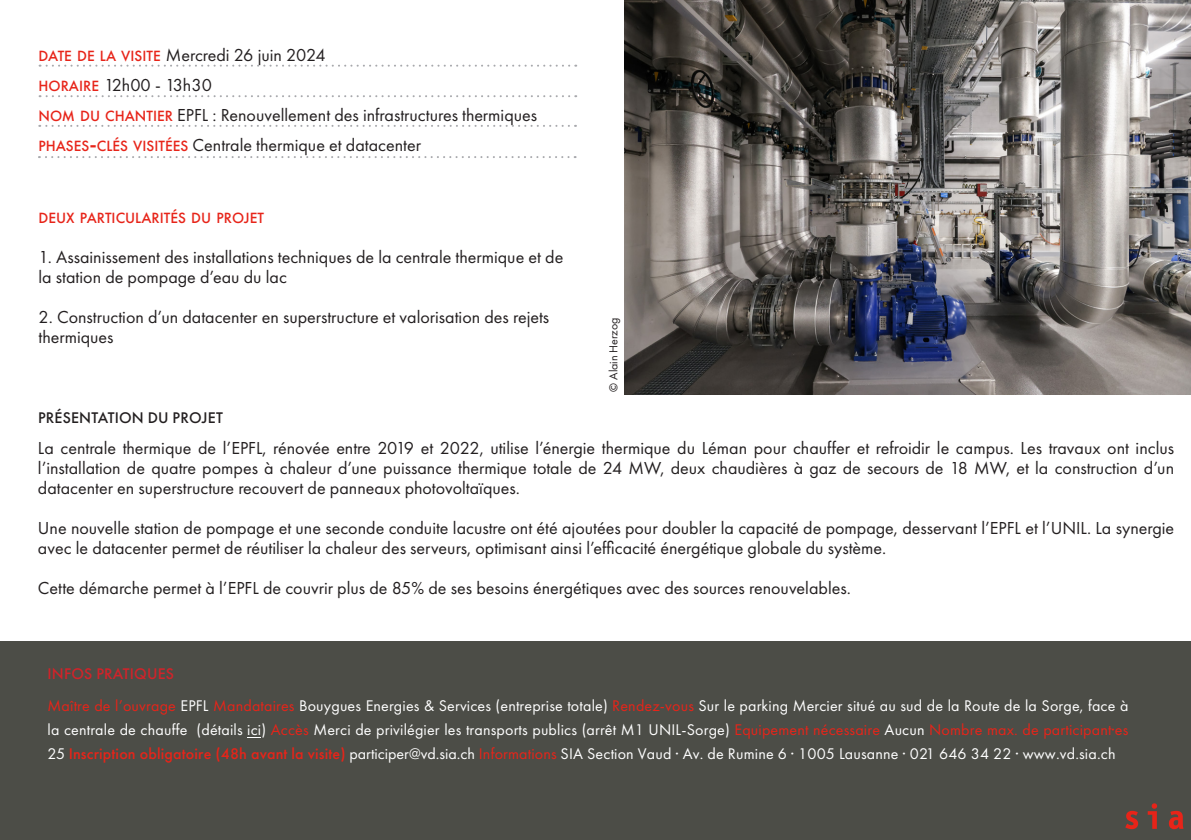
<style>
.page{position:relative;width:1191px;height:840px;background:#fff}
.page>*{position:absolute;margin:0;border:0;box-sizing:border-box;transform-origin:0 0}
.t1{font:18px/20px "Futura PT";color:#231f20}
.t2{font:16px/32px "Futura PT";letter-spacing:.01em;color:#fff}
.t3{font:500 16px "Futura PT";letter-spacing:.01em;color:#231f20}
.t4{font:500 15.4px "Futura PT";color:#e72419}
.t5{font:12px "Futura PT";color:#231f20}
.s1{font-weight:500;font-size:15.4px;color:#e72419}
.s2{font-weight:500;font-size:22px;color:#e72419}
.s3{font-weight:500;color:#d1232a}
.s4{color:#e72419}
.s5{font-weight:500;color:#e72419}
</style>
<div class="page">
<div style="left:0;top:641px;width:1191px;height:198px;background:#4c4d47"></div>
<svg style="left:40px;top:65px;width:529px;height:2px"></svg>
<svg style="left:40px;top:95px;width:529px;height:2px"></svg>
<svg style="left:39px;top:125px;width:530px;height:2px"></svg>
<svg style="left:39px;top:156px;width:529px;height:2px"></svg>
<svg style="left:1125px;top:803px;width:58px;height:25px"></svg>
<img style="left:625px;top:0;width:566px;height:394px">
<p class="t1" style="left:39px;top:44px;width:289px"><span class="s1">DATE DE LA VISITE</span> Mercredi 26 juin 2024</p>
<p class="t1" style="left:39px;top:74px;width:175px"><span class="s1">HORAIRE</span> 12h00 - 13h30</p>
<p class="t1" style="left:39px;top:104px;width:500px"><span class="s1">NOM DU CHANTIER</span> EPFL : Renouvellement des infrastructures thermiques</p>
<p class="t1" style="left:39px;top:134px;width:384px"><span class="s1">PHASES</span><span class="s2">-</span><span class="s1">CLÉS VISITÉES</span> Centrale thermique et datacenter</p>
<p class="t4" style="left:39px;top:208px;width:227px">DEUX PARTICULARITÉS DU PROJET</p>
<p class="t1" style="left:39px;top:246px;width:526px">1. Assainissement des installations techniques de la centrale thermique et de la station de pompage d’eau du lac</p>
<p class="t1" style="left:39px;top:306px;width:512px">2. Construction d’un datacenter en superstructure et valorisation des rejets thermiques</p>
<p class="t5" style="left:606px;top:391px;width:76px;rotate:-90deg">© Alain Herzog</p>
<p class="t3" style="left:38px;top:407px;width:186px">PRÉSENTATION DU PROJET</p>
<p class="t1" style="left:38px;top:437px;width:1137px;text-align:justify">La centrale thermique de l’EPFL, rénovée entre 2019 et 2022, utilise l’énergie thermique du Léman pour chauffer et refroidir le campus. Les travaux ont inclus l’installation de quatre pompes à chaleur d’une puissance thermique totale de 24 MW, deux chaudières à gaz de secours de 18 MW, et la construction d’un datacenter en superstructure recouvert de panneaux photovoltaïques.</p>
<p class="t1" style="left:38px;top:517px;width:1137px">Une nouvelle station de pompage et une seconde conduite lacustre ont été ajoutées pour doubler la capacité de pompage, desservant l’EPFL et l’UNIL. La synergie avec le datacenter permet de réutiliser la chaleur des serveurs, optimisant ainsi l’efficacité énergétique globale du système.</p>
<p class="t1" style="left:38px;top:577px;width:814px">Cette démarche permet à l’EPFL de couvrir plus de 85% de ses besoins énergétiques avec des sources renouvelables.</p>
<p class="t2" style="left:48px;top:657px;width:1082px"><span class="s3">INFOS PRATIQUES<br></span><span class="s4">Maître de l’ouvrage</span> EPFL <span class="s4">Mandataires</span> Bouygues Energies &amp; Services (entreprise totale) <span class="s4">Rendez-vous</span> Sur le parking Mercier situé au sud de la Route de la Sorge, face à</p>
<p class="t2" style="left:48px;top:717px;width:1082px;line-height:24px">la centrale de chauffe (détails ici) <span class="s4">Accès</span> Merci de privilégier les transports publics (arrêt M1 UNIL-Sorge) <span class="s4">Equipement nécessaire</span> Aucun <span class="s4">Nombre max. de participant·es<br></span>25 <span class="s5">Inscription obligatoire (48h avant la visite)</span> participer@vd.sia.ch <span class="s4">Informations</span> SIA Section Vaud · Av. de Rumine 6 · 1005 Lausanne · 021 646 34 22 · www.vd.sia.ch</p>
</div>
